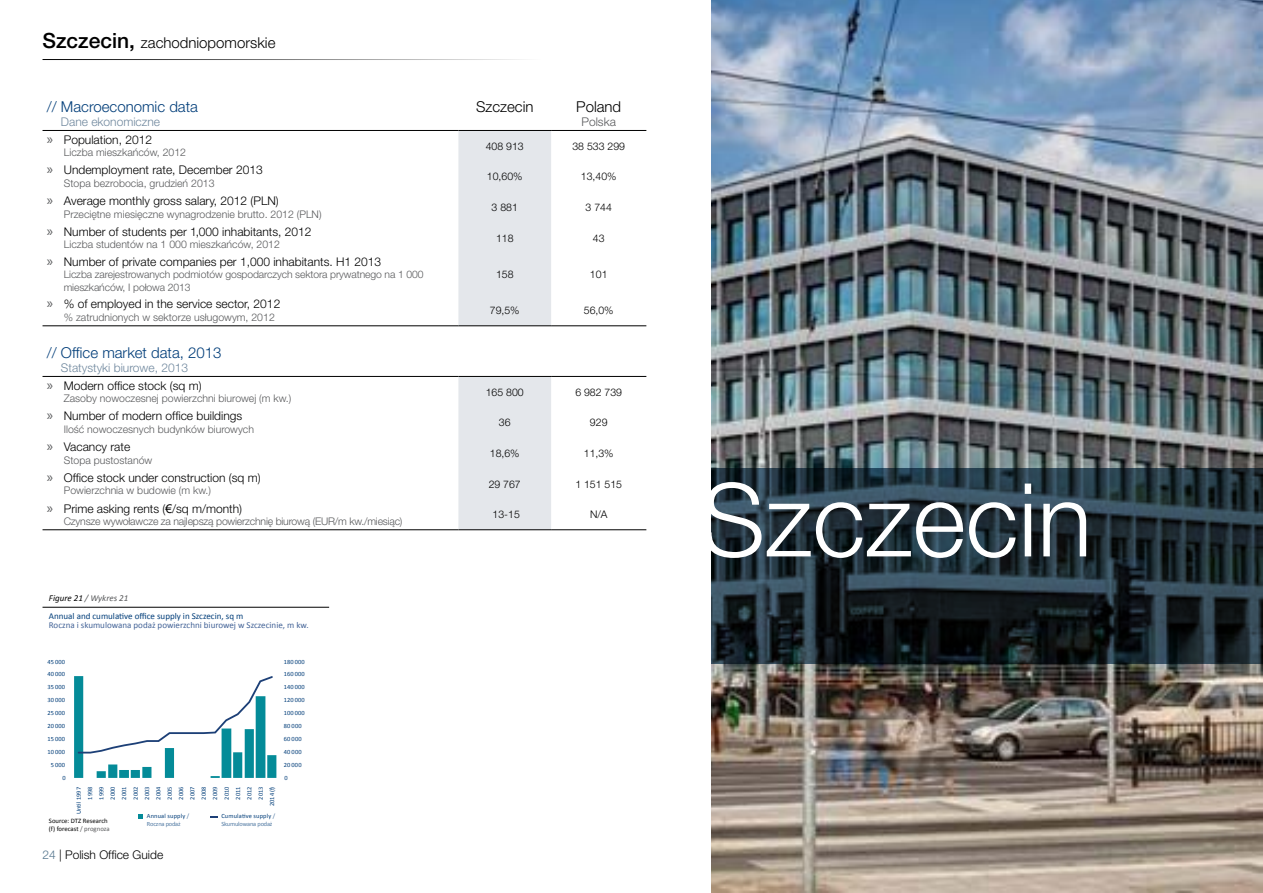
<style>
.page{position:relative;width:1263px;height:893px;background:#fff}
.page>*{position:absolute;margin:0;border:0;box-sizing:border-box;transform-origin:0 0}
.t1{font:300 102px "Helvetica Neue LT Pro";color:#fff}
.t2{font:300 15px "Helvetica Neue LT Pro";color:#003d79}
.t3{font:300 15px "Helvetica Neue LT Pro";color:#000}
.t4{font:300 12px "Helvetica Neue LT Pro";color:#000}
.t5{font:300 12px/17.5px "Helvetica Neue LT Pro";color:#70889e;text-align:center}
.t6{font:300 12px "Helvetica Neue LT Pro";color:#58595b}
.t7{font:300 10.5px "Helvetica Neue LT Pro";color:#58595b}
.t8{font:300 10.5px "Helvetica Neue LT Pro";color:#000}
.t9{font:300 10.5px "Helvetica Neue LT Pro";letter-spacing:-.02em;color:#58595b}
.t10{font:300 10.35px/12.5px "Helvetica Neue LT Pro";letter-spacing:-.01em;color:#58595b}
.t11{font:9px/17.7px "Calibri";color:#003d79}
.t12{font:9px "Calibri";color:#436397}
.t13{font:6.75px/8.1px "Calibri";color:#000}
.t14{font:6.45px/11.4px "Calibri";letter-spacing:.02em;color:#003d79}
.t15{font:6.45px/7.5px "Calibri";letter-spacing:-.025em;color:rgb(0 61 121/.7)}
.s1{font-weight:500;font-size:21px}
.s2{font-family:"Myriad Pro";font-weight:400;font-size:15px;color:#58595b}
.s3{color:#000}
.s4{font-family:"Arial";font-weight:400}
.s5{font-style:italic;color:#000}
.s6{font-style:italic;color:#58595b}
.s7{color:#54758d}
.s8{color:rgb(0 61 121/.7)}
.s9{color:#003d79}
.s10{color:#58595b}
</style>
<div class="page">
<img style="left:711px;top:0;width:551px;height:893px">
<svg style="left:711px;top:468px;width:552px;height:195px;background:#1e2c34"></svg>
<hr style="left:43px;top:59px;width:498px;height:1px;background:#000">
<svg style="left:458px;top:131px;width:93px;height:398px"></svg>
<hr style="left:551px;top:130px;width:95px;height:1px;background:#000">
<hr style="left:43px;top:130px;width:415px;height:1px;background:#000">
<hr style="left:458px;top:130px;width:93px;height:1px;background:#000">
<hr style="left:43px;top:326px;width:415px;height:1px;background:#000">
<hr style="left:458px;top:326px;width:93px;height:1px;background:#000">
<hr style="left:551px;top:326px;width:95px;height:1px;background:#000">
<hr style="left:43px;top:376px;width:415px;height:1px;background:#000">
<hr style="left:458px;top:376px;width:93px;height:1px;background:#000">
<hr style="left:551px;top:376px;width:95px;height:1px;background:#000">
<hr style="left:43px;top:529px;width:415px;height:1px;background:#000">
<hr style="left:458px;top:529px;width:93px;height:1px;background:#000">
<hr style="left:551px;top:529px;width:95px;height:1px;background:#000">
<hr style="left:43px;top:607px;width:286px;height:1px;background:#000">
<svg style="left:138px;top:814px;width:5px;height:5px"></svg>
<svg style="left:74px;top:676px;width:202px;height:102px"></svg>
<p class="t3" style="left:43px;top:34px;width:234px"><span class="s1">Szczecin,</span> zachodniopomorskie</p>
<p class="t2" style="left:47px;top:97px;width:153px">// Macroeconomic data</p>
<p class="t5" style="left:61px;top:113px;width:101px">Dane ekonomiczne</p>
<p class="t4" style="left:47px;top:132px;width:107px"><span class="s2">»</span> Population, 2012</p>
<p class="t7" style="left:64px;top:146px;width:124px">Liczba mieszkańców, 2012</p>
<p class="t4" style="left:47px;top:163px;width:217px"><span class="s2">»</span> Undemployment rate, December 2013</p>
<p class="t7" style="left:64px;top:177px;width:152px">Stopa bezrobocia, grudzień 2013</p>
<p class="t4" style="left:47px;top:194px;width:234px"><span class="s2">»</span> Average monthly gross salary, 2012 (PLN)</p>
<p class="t7" style="left:64px;top:208px;width:259px">Przeciętne miesięczne wynagrodzenie brutto. 2012 (PLN)</p>
<p class="t4" style="left:47px;top:224px;width:266px"><span class="s2">»</span> Number of students per 1,000 inhabitants, 2012</p>
<p class="t7" style="left:64px;top:238px;width:218px">Liczba studentów na 1 000 mieszkańców, 2012</p>
<p class="t3" style="left:476px;top:97px;width:59px">Szczecin</p>
<p class="t3" style="left:576px;top:97px;width:47px">Poland</p>
<p class="t6" style="left:581px;top:115px;width:36px">Polska</p>
<p class="t8" style="left:486px;top:139px;width:39px">408 913</p>
<p class="t8" style="left:572px;top:139px;width:54px">38 533 299</p>
<p class="t8" style="left:487px;top:170px;width:37px">10,60%</p>
<p class="t8" style="left:581px;top:170px;width:37px">13,40%</p>
<p class="t8" style="left:492px;top:201px;width:28px">3 881</p>
<p class="t8" style="left:586px;top:201px;width:28px">3 744</p>
<p class="t8" style="left:496px;top:231px;width:19px">118</p>
<p class="t8" style="left:593px;top:231px;width:13px">43</p>
<p class="t4" style="left:47px;top:254px;width:336px"><span class="s2">»</span> Number of private companies per 1,000 inhabitants. H1 2013</p>
<p class="t10" style="left:64px;top:268px;width:361px">Liczba zarejestrowanych podmiotów gospodarczych sektora prywatnego na 1 000 mieszkańców, I połowa 2013</p>
<p class="t8" style="left:496px;top:268px;width:19px">158</p>
<p class="t8" style="left:590px;top:268px;width:19px">101</p>
<p class="t4" style="left:47px;top:297px;width:235px"><span class="s2">»</span> % of employed in the service sector, 2012</p>
<p class="t7" style="left:64px;top:311px;width:213px">% zatrudnionych w sektorze usługowym, 2012</p>
<p class="t8" style="left:490px;top:304px;width:31px">79,5%</p>
<p class="t8" style="left:584px;top:304px;width:31px">56,0%</p>
<p class="t2" style="left:47px;top:343px;width:176px">// Office market data, 2013</p>
<p class="t5" style="left:47px;top:359px;width:156px">Statystyki biurowe, 2013<br><span class="s2">»</span> <span class="s3">Modern office stock (sq m)</span></p>
<p class="t7" style="left:64px;top:392px;width:229px">Zasoby nowoczesnej powierzchni biurowej (m kw.)</p>
<p class="t4" style="left:47px;top:409px;width:197px"><span class="s2">»</span> Number of modern office buildings</p>
<p class="t7" style="left:64px;top:423px;width:192px">Ilość nowoczesnych budynków biurowych</p>
<p class="t4" style="left:47px;top:439px;width:85px"><span class="s2">»</span> Vacancy rate</p>
<p class="t7" style="left:64px;top:453px;width:90px">Stopa pustostanów</p>
<p class="t4" style="left:47px;top:470px;width:215px"><span class="s2">»</span> Office stock under construction (sq m)</p>
<p class="t7" style="left:64px;top:484px;width:149px">Powierzchnia w budowie (m kw.)</p>
<p class="t4" style="left:47px;top:501px;width:197px"><span class="s2">»</span> Prime asking rents (<span class="s4">€</span>/sq m/month)</p>
<p class="t9" style="left:64px;top:515px;width:340px">Czynsze wywoławcze za najlepszą powierzchnię biurową (EUR/m kw./miesiąc)</p>
<p class="t11" style="left:49px;top:589px;width:196px"><span class="s5">Figure 21</span> <span class="s6">/ Wykres 21<br></span>Annual and cumulative office supply in Szczecin, sq m</p>
<p class="t12" style="left:49px;top:619px;width:261px">Roczna i skumulowana podaż powierzchni biurowej w Szczecinie, m kw.</p>
<p class="t14" style="left:47px;top:656px;width:19px">45 000</p>
<p class="t14" style="left:284px;top:656px;width:23px">180 000</p>
<p class="t14" style="left:47px;top:669px;width:19px">40 000</p>
<p class="t14" style="left:284px;top:669px;width:23px">160 000</p>
<p class="t14" style="left:47px;top:682px;width:19px">35 000</p>
<p class="t14" style="left:284px;top:682px;width:23px">140 000</p>
<p class="t14" style="left:47px;top:695px;width:19px">30 000</p>
<p class="t14" style="left:284px;top:695px;width:23px">120 000</p>
<p class="t14" style="left:47px;top:707px;width:19px">25 000</p>
<p class="t14" style="left:284px;top:707px;width:23px">100 000</p>
<p class="t14" style="left:47px;top:720px;width:19px">20 000</p>
<p class="t14" style="left:284px;top:720px;width:19px">80 000</p>
<p class="t14" style="left:47px;top:733px;width:19px">15 000</p>
<p class="t14" style="left:284px;top:733px;width:19px">60 000</p>
<p class="t14" style="left:47px;top:746px;width:19px">10 000</p>
<p class="t14" style="left:284px;top:746px;width:19px">40 000</p>
<p class="t14" style="left:51px;top:759px;width:16px">5 000</p>
<p class="t14" style="left:284px;top:759px;width:19px">20 000</p>
<p class="t14" style="left:63px;top:772px;width:5px">0</p>
<p class="t14" style="left:284px;top:772px;width:5px">0</p>
<p class="t14" style="left:73px;top:814px;width:29px;text-align:right;rotate:-90deg">Until 1997<br>1998<br>1999<br>2000<br>2001<br>2002<br>2003<br>2004<br>2005<br>2006<br>2007<br>2008<br>2009<br>2010<br>2011<br>2012<br>2013<br>2014 (f)</p>
<p class="t4" style="left:43px;top:847px;width:122px"><span class="s7">24</span> | Polish Office Guide</p>
<p class="t14" style="left:147px;top:812px;width:44px;line-height:7.5px">Annual supply <span class="s8">/<br>Roczna podaż</span></p>
<p class="t15" style="left:221px;top:812px;width:56px"><span class="s9">Cumulative supply</span> /<br>Skumulowana podaż</p>
<p class="t13" style="left:49px;top:816px;width:62px">Source: DTZ Research (f) forecast <span class="s10">/ prognoza</span></p>
<p class="t8" style="left:486px;top:385px;width:39px">165 800</p>
<p class="t8" style="left:575px;top:385px;width:48px">6 982 739</p>
<p class="t8" style="left:499px;top:416px;width:13px">36</p>
<p class="t8" style="left:590px;top:416px;width:19px">929</p>
<p class="t8" style="left:490px;top:447px;width:31px">18,6%</p>
<p class="t8" style="left:584px;top:447px;width:31px">11,3%</p>
<p class="t8" style="left:489px;top:477px;width:34px">29 767</p>
<p class="t8" style="left:575px;top:477px;width:48px">1 151 515</p>
<p class="t8" style="left:493px;top:508px;width:29px">13-15</p>
<p class="t8" style="left:590px;top:508px;width:19px">N/A</p>
<h1 class="t1" style="left:701px;top:458px;width:393px">Szczecin</h1>
</div>
